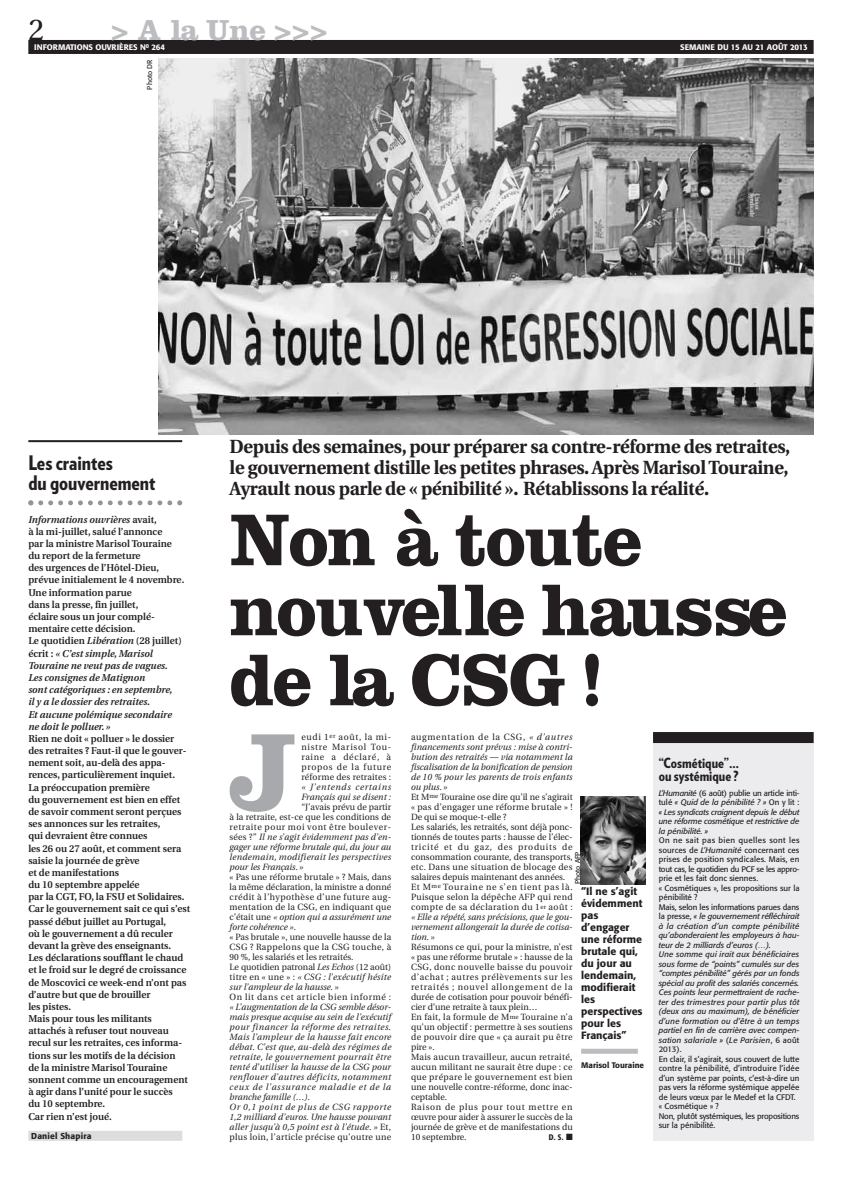
<style>
.page{position:relative;width:842px;height:1191px;background:#fff}
.page>*{position:absolute;margin:0;border:0;box-sizing:border-box;transform-origin:0 0}
.t1{font:700 114.3px "Clarendon";color:#a8a9ad}
.t2{font:700 76px/70px "Clarendon";letter-spacing:-.02em;color:#231f20;scale:.95 1}
.t3{font:700 30px "Clarendon";color:#bcbdc0}
.t4{font:30px "Utopia";color:#231f20}
.t5{font:900 20px/20.2px "Guggenheim Condensed";color:#231f20}
.t6{font:700 19px/21px "Utopia";letter-spacing:-.015em;color:#231f20;text-align:justify}
.t7{font:900 14px/13px "Guggenheim Condensed";color:#231f20}
.t8{font:500 10.5px/12px "Formata";color:#231f20}
.t9{font:600 10px/12.2px "Utopia";color:#231f20}
.t10{font:9px/10px "Utopia";letter-spacing:.02em;color:#231f20}
.t11{font:italic 9px/10px "Utopia";letter-spacing:.03em;color:#231f20;text-align:justify}
.t12{font:9px/10px "Utopia";color:#231f20}
.t13{font:italic 9px/10px "Utopia";letter-spacing:.01em;color:#231f20}
.t14{font:9px "Utopia";letter-spacing:.075em;color:#231f20}
.t15{font:500 8.5px "Formata";letter-spacing:.015em;color:#231f20}
.t16{font:8px/9.5px "Formata";color:#231f20}
.t17{font:italic 8px/9.5px "Formata";letter-spacing:-.01em;color:#231f20;text-align:justify}
.t18{font:500 8px "Formata";color:#fff}
.t19{font:500 8px "Formata";color:#231f20}
.t20{font:500 condensed 8px "Formata";color:#231f20}
.t21{font:7px "Formata";color:#231f20}
.s1{font-style:italic}
.s2{font-style:normal}
</style>
<div class="page">
<div style="left:28px;top:40px;width:786px;height:14px;background:#231f20"></div>
<div style="left:581px;top:1048px;width:57px;height:5px;background:#bcbdc0"></div>
<img style="left:158px;top:59px;width:656px;height:376px">
<hr style="left:28px;top:440px;width:154px;height:2px;background:#231f20">
<svg style="left:28px;top:500px;width:154px;height:5px"></svg>
<div style="left:28px;top:1130px;width:154px;height:10px;background:#dcdddf"></div>
<div style="left:653px;top:732px;width:161px;height:409px;background:#ececee"></div>
<div style="left:653px;top:732px;width:161px;height:11px;background:#231f20"></div>
<img style="left:581px;top:796px;width:65px;height:88px">
<h3 class="t4" style="left:28px;top:18px;width:17px">2</h3>
<h3 class="t3" style="left:111px;top:12px;width:218px">&gt; A la Une &gt;&gt;&gt;</h3>
<p class="t18" style="left:34px;top:44px;width:133px">INFORMATIONS OUVRIÈRES N<sup>0</sup> 264</p>
<p class="t18" style="left:680px;top:44px;width:129px">SEMAINE DU 15 AU 21 AOÛT 2013</p>
<p class="t21" style="left:147px;top:89px;width:31px;rotate:-90deg">Photo DR</p>
<h3 class="t5" style="left:28px;top:453px;width:128px">Les craintes<br>du gouvernement</h3>
<p class="t9" style="left:28px;top:514px;width:157px"><span class="s1">Informations ouvrières</span> avait,<br>à la mi-juillet, salué l’annonce<br>par la ministre Marisol Touraine du report de la fermeture<br>des urgences de l’Hôtel-Dieu, prévue initialement le 4 novembre.<br>Une information parue<br>dans la presse, fin juillet,<br>éclaire sous un jour complé&shy;mentaire cette décision.<br>Le quotidien <span class="s1">Libération</span> (28 juillet) écrit : <span class="s1">« C’est simple, Marisol<br>Touraine ne veut pas de vagues.<br>Les consignes de Matignon<br>sont catégoriques : en septembre,<br>il y a le dossier des retraites.<br>Et aucune polémique secondaire ne doit le polluer. »</span></p>
<p class="t9" style="left:28px;top:733px;width:164px">Rien ne doit « polluer » le dossier des retraites ? Faut-il que le gouver&shy;nement soit, au-delà des appa&shy;rences, particulièrement inquiet.<br>La préoccupation première<br>du gouvernement est bien en effet de savoir comment seront perçues ses annonces sur les retraites,<br>qui devraient être connues<br>les 26 ou 27 août, et comment sera saisie la journée de grève<br>et de manifestations<br>du 10 septembre appelée<br>par la CGT, FO, la FSU et Solidaires.<br>Car le gouvernement sait ce qui s’est passé début juillet au Portugal,<br>où le gouvernement a dû reculer devant la grève des enseignants.<br>Les déclarations soufflant le chaud et le froid sur le degré de croissance de Moscovici ce week-end n’ont pas d’autre but que de brouiller<br>les pistes.<br>Mais pour tous les militants attachés à refuser tout nouveau recul sur les retraites, ces informa&shy;tions sur les motifs de la décision<br>de la ministre Marisol Touraine sonnent comme un encouragement à agir dans l’unité pour le succès<br>du 10 septembre.<br>Car rien n’est joué.</p>
<p class="t15" style="left:31px;top:1132px;width:62px">Daniel Shapira</p>
<h3 class="t6" style="left:230px;top:437px;width:562px">Depuis des semaines, pour préparer sa contre-réforme des retraites, le gouvernement distille les petites phrases. Après Marisol Touraine, Ayrault nous parle de « pénibilité ». Rétablissons la réalité.</h3>
<h2 class="t2" style="left:230px;top:504px;width:589px">Non à toute nouvelle hausse de la CSG !</h2>
<h1 class="t1" style="left:230px;top:704px;width:69px">J</h1>
<p class="t10" style="left:301px;top:733px;width:91px;text-align:justify">eudi 1<sup>er</sup> août, la mi&shy;nistre Marisol Tou&shy;raine a déclaré, à propos de la future réforme des retraites :</p>
<p class="t13" style="left:301px;top:783px;width:91px">« J’entends certains<br>Français qui se disent :</p>
<p class="t11" style="left:230px;top:803px;width:163px;text-indent:72px"><span class="s2">“J’avais prévu de partir à la retraite, est-ce que les conditions de retraite pour moi vont être boulever&shy;sées ?”</span> Il ne s’agit évidemment pas d’en&shy;gager une réforme brutale qui, du jour au lendemain, modifierait les perspectives pour les Français. »</p>
<p class="t12" style="left:230px;top:873px;width:163px">« Pas une réforme brutale » ? Mais, dans la même déclaration, la ministre a donné crédit à l’hypothèse d’une future aug&shy;mentation de la CSG, en indiquant que c’était une <span class="s1">« option qui a assurément une forte cohérence »</span>.<br>« Pas brutale », une nouvelle hausse de la CSG ? Rappelons que la CSG touche, à 90 %, les salariés et les retraités.<br>Le quotidien patronal <span class="s1">Les Echos</span> (12 août) titre en « une » : <span class="s1">« CSG : l’exécutif hésite sur l’ampleur de la hausse. »</span></p>
<p class="t14" style="left:230px;top:993px;width:163px">On lit dans cet article bien informé :</p>
<p class="t11" style="left:230px;top:1003px;width:163px;text-align:left">« L’augmentation de la CSG semble désor&shy;mais presque acquise au sein de l’exécutif pour financer la réforme des retraites.<br>Mais l’ampleur de la hausse fait encore débat. C’est que, au-delà des régimes de retraite, le gouvernement pourrait être tenté d’utiliser la hausse de la CSG pour renflouer d’autres déficits, notamment ceux de l’assurance maladie et de la branche famille (…).<br>Or 0,1 point de plus de CSG rapporte 1,2 milliard d’euros. Une hausse pouvant aller jusqu’à 0,5 point est à l’étude. » <span class="s2">Et, plus loin, l’article précise qu’outre une</span></p>
<p class="t10" style="left:411px;top:733px;width:163px">augmentation de la CSG, <span class="s1">« d’autres financements sont prévus : mise à contri&shy;bution des retraités — via notamment la fiscalisation de la bonification de pension de 10 % pour les parents de trois enfants ou plus. »<br></span>Et M<sup>me</sup> Touraine ose dire qu’il ne s’agirait « pas d’engager une réforme brutale » !<br>De qui se moque-t-elle ?<br>Les salariés, les retraités, sont déjà ponc&shy;tionnés de toutes parts : hausse de l’élec&shy;tricité et du gaz, des produits de consommation courante, des transports, etc. Dans une situation de blocage des salaires depuis maintenant des années.<br>Et M<sup>me</sup> Touraine ne s’en tient pas là.<br>Puisque selon la dépêche AFP qui rend compte de sa déclaration du 1<sup>er</sup> août : <span class="s1">« Elle a répété, sans précisions, que le gou&shy;vernement allongerait la durée de cotisa&shy;tion. »</span></p>
<p class="t10" style="left:411px;top:943px;width:163px">Résumons ce qui, pour la ministre, n’est « pas une réforme brutale » : hausse de la CSG, donc nouvelle baisse du pouvoir d’achat ; autres prélèvements sur les retraités ; nouvel allongement de la durée de cotisation pour pouvoir bénéfi&shy;cier d’une retraite à taux plein…<br>En fait, la formule de M<sup>me</sup> Touraine n’a qu’un objectif : permettre à ses soutiens de pouvoir dire que « ça aurait pu être pire ».<br>Mais aucun travailleur, aucun retraité, aucun militant ne saurait être dupe : ce que prépare le gouvernement est bien une nouvelle contre-réforme, donc inac&shy;ceptable.<br>Raison de plus pour tout mettre en œuvre pour aider à assurer le succès de la journée de grève et de manifestations du 10 septembre.</p>
<p class="t21" style="left:575px;top:884px;width:34px;rotate:-90deg">Photo AFP</p>
<p class="t8" style="left:581px;top:886px;width:63px">“Il ne s’agit évidemment pas d’engager une réforme brutale qui, du jour au lendemain, modifierait les perspectives pour les<br>Français”</p>
<p class="t19" style="left:581px;top:1061px;width:64px">Marisol Touraine</p>
<p class="t20" style="left:549px;top:1134px;width:25px">D. S. ■</p>
<h3 class="t7" style="left:659px;top:757px;width:82px">“Cosmétique”… ou systémique ?</h3>
<p class="t17" style="left:659px;top:789px;width:142px">L’Humanité <span class="s2">(6 août) publie un article inti&shy;tulé</span> « Quid de la pénibilité ? » <span class="s2">On y lit : </span>« Les syndicats craignent depuis le début une réforme cosmétique et restrictive de la pénibilité. »</p>
<p class="t16" style="left:659px;top:836px;width:142px">On ne sait pas bien quelles sont les sources de <span class="s1">L’Humanité</span> concernant ces prises de position syndicales. Mais, en tout cas, le quotidien du PCF se les appro&shy;prie et les fait donc siennes.<br>« Cosmétiques », les propositions sur la pénibilité ?<br>Mais, selon les informations parues dans la presse, <span class="s1">« le gouvernement réfléchirait à la création d’un compte pénibilité qu’abonderaient les employeurs à hau&shy;teur de 2 milliards d’euros (…).<br>Une somme qui irait aux bénéficiaires sous forme de “points” cumulés sur des “comptes pénibilité” gérés par un fonds spécial au profit des salariés concernés.<br>Ces points leur permettraient de rache&shy;ter des trimestres pour partir plus tôt (deux ans au maximum), de bénéficier d’une formation ou d’être à un temps partiel en fin de carrière avec compen&shy;sation salariale »</span> (<span class="s1">Le Parisien</span>, 6 août 2013).<br>En clair, il s’agirait, sous couvert de lutte contre la pénibilité, d’introduire l’idée d’un système par points, c’est-à-dire un pas vers la réforme systémique appelée de leurs vœux par le Medef et la CFDT. « Cosmétique » ?<br>Non, plutôt systémiques, les propositions sur la pénibilité.</p>
</div>
